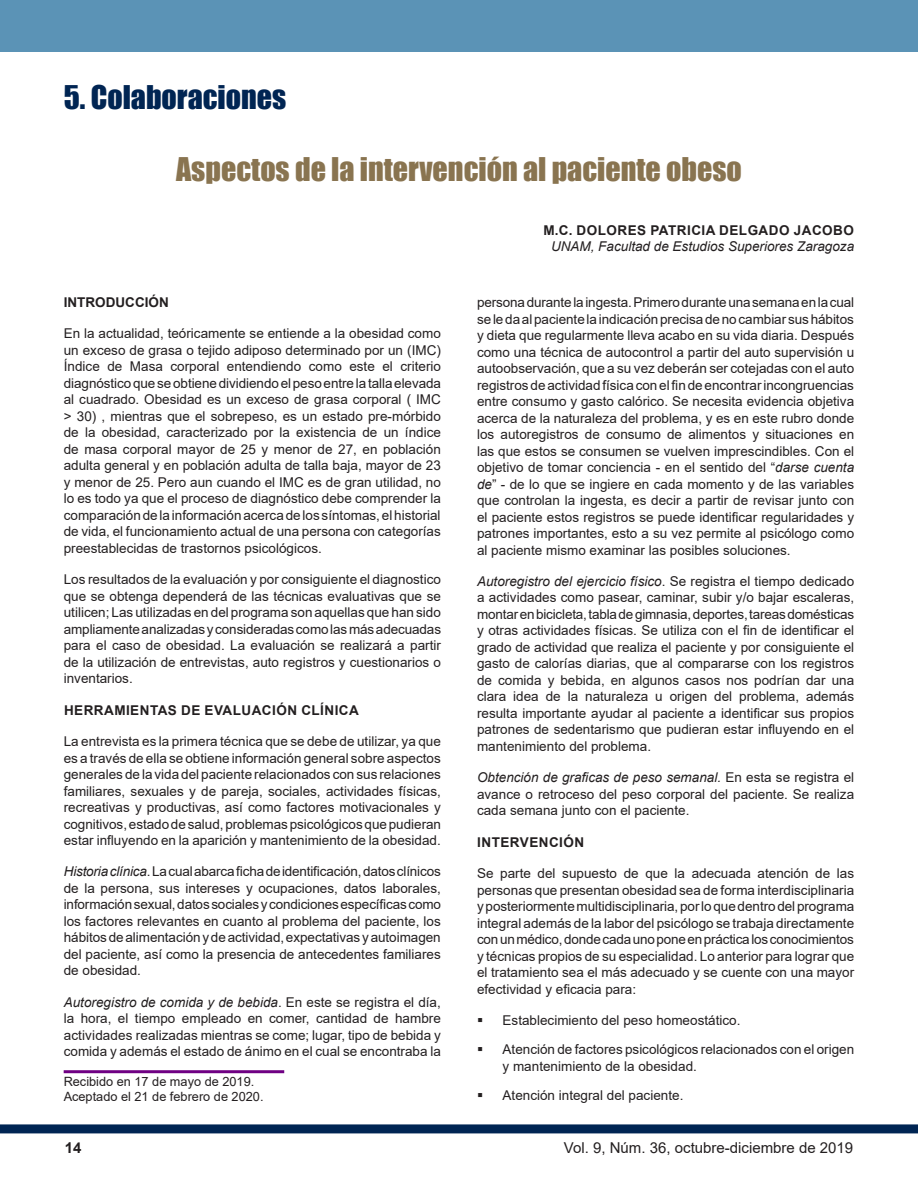
<style>
.page{position:relative;width:918px;height:1188px;background:#fff}
.page>*{position:absolute;margin:0;border:0;box-sizing:border-box;transform-origin:0 0}
.t1{font:30px "Impact";color:#897450}
.t2{font:30px "Impact";color:#002553}
.t3{font:15px "Arial";color:#231f20}
.t4{font:700 15px "Arial";color:#231f20}
.t5{font:13.5px/16.5px "Arial";color:#231f20;text-align:justify}
.t6{font:700 13.5px "Arial";letter-spacing:.035em;color:#231f20}
.t7{font:italic 13.5px "Arial";color:#231f20}
.t8{font:700 13.5px "Arial";color:#231f20}
.t9{font:12.75px "Arial";color:#231f20}
.s1{font-style:italic}
</style>
<div class="page">
<div style="left:0;top:1124px;width:918px;height:9px;background:#002553"></div>
<hr style="left:64px;top:1070px;width:220px;height:3px;background:#6f0083">
<div style="left:0;top:0;width:918px;height:51px;background:#5b93b6"></div>
<p class="t2" style="left:64px;top:74px;width:224px">5. Colaboraciones</p>
<p class="t1" style="left:176px;top:146px;width:567px">Aspectos de la intervención al paciente obeso</p>
<p class="t8" style="left:64px;top:293px;width:106px">INTRODUCCIÓN</p>
<p class="t5" style="left:64px;top:325px;width:379px">En la actualidad, teóricamente se entiende a la obesidad como un exceso de grasa o tejido adiposo determinado por un (IMC)<br>Índice de Masa corporal entendiendo como este el criterio diagnóstico que se obtiene dividiendo el peso entre la talla elevada al cuadrado. Obesidad es un exceso de grasa corporal ( IMC &gt; 30) , mientras que el sobrepeso, es un estado pre-mórbido de la obesidad, caracterizado por la existencia de un índice de masa corporal mayor de 25 y menor de 27, en población adulta general y en población adulta de talla baja, mayor de 23 y menor de 25. Pero aun cuando el IMC es de gran utilidad, no lo es todo ya que el proceso de diagnóstico debe comprender la comparación de la información acerca de los síntomas, el historial de vida, el funcionamiento actual de una persona con categorías preestablecidas de trastornos psicológicos.</p>
<p class="t5" style="left:64px;top:571px;width:379px">Los resultados de la evaluación y por consiguiente el diagnostico que se obtenga dependerá de las técnicas evaluativas que se utilicen; Las utilizadas en del programa son aquellas que han sido ampliamente analizadas y consideradas como las más adecuadas para el caso de obesidad. La evaluación se realizará a partir de la utilización de entrevistas, auto registros y cuestionarios o inventarios.</p>
<p class="t6" style="left:64px;top:700px;width:296px">HERRAMIENTAS DE EVALUACIÓN CLÍNICA</p>
<p class="t5" style="left:64px;top:733px;width:379px">La entrevista es la primera técnica que se debe de utilizar, ya que es a través de ella se obtiene información general sobre aspectos generales de la vida del paciente relacionados con sus relaciones familiares, sexuales y de pareja, sociales, actividades físicas, recreativas y productivas, así como factores motivacionales y cognitivos, estado de salud, problemas psicológicos que pudieran estar influyendo en la aparición y mantenimiento de la obesidad.</p>
<p class="t5" style="left:64px;top:863px;width:379px"><span class="s1">Historia clínica</span>. La cual abarca ficha de identificación, datos clínicos de la persona, sus intereses y ocupaciones, datos laborales, información sexual, datos sociales y condiciones específicas como los factores relevantes en cuanto al problema del paciente, los hábitos de alimentación y de actividad, expectativas y autoimagen del paciente, así como la presencia de antecedentes familiares de obesidad.</p>
<p class="t5" style="left:64px;top:994px;width:379px"><span class="s1">Autoregistro de comida y de bebida</span>. En este se registra el día, la hora, el tiempo empleado en comer, cantidad de hambre actividades realizadas mientras se come; lugar, tipo de bebida y comida y además el estado de ánimo en el cual se encontraba la</p>
<p class="t9" style="left:64px;top:1073px;width:192px">Recibido en 17 de mayo de 2019.</p>
<p class="t9" style="left:64px;top:1088px;width:201px">Aceptado el 21 de febrero de 2020.</p>
<p class="t6" style="left:543px;top:221px;width:312px">M.C. DOLORES PATRICIA DELGADO JACOBO</p>
<p class="t7" style="left:551px;top:238px;width:305px">UNAM, Facultad de Estudios Superiores Zaragoza</p>
<p class="t5" style="left:477px;top:294px;width:379px">persona durante la ingesta. Primero durante una semana en la cual se le da al paciente la indicación precisa de no cambiar sus hábitos y dieta que regularmente lleva acabo en su vida diaria. Después como una técnica de autocontrol a partir del auto supervisión u autoobservación, que a su vez deberán ser cotejadas con el auto registros de actividad física con el fin de encontrar incongruencias entre consumo y gasto calórico. Se necesita evidencia objetiva acerca de la naturaleza del problema, y es en este rubro donde los autoregistros de consumo de alimentos y situaciones en las que estos se consumen se vuelven imprescindibles. Con el objetivo de tomar conciencia - en el sentido del “<span class="s1">darse cuenta de</span>” - de lo que se ingiere en cada momento y de las variables que controlan la ingesta, es decir a partir de revisar junto con el paciente estos registros se puede identificar regularidades y patrones importantes, esto a su vez permite al psicólogo como al paciente mismo examinar las posibles soluciones.</p>
<p class="t5" style="left:477px;top:573px;width:379px"><span class="s1">Autoregistro del ejercicio físico</span>. Se registra el tiempo dedicado a actividades como pasear, caminar, subir y/o bajar escaleras, montar en bicicleta, tabla de gimnasia, deportes, tareas domésticas y otras actividades físicas. Se utiliza con el fin de identificar el grado de actividad que realiza el paciente y por consiguiente el gasto de calorías diarias, que al compararse con los registros de comida y bebida, en algunos casos nos podrían dar una clara idea de la naturaleza u origen del problema, además resulta importante ayudar al paciente a identificar sus propios patrones de sedentarismo que pudieran estar influyendo en el mantenimiento del problema.</p>
<p class="t5" style="left:477px;top:769px;width:379px"><span class="s1">Obtención de graficas de peso semanal.</span> En esta se registra el avance o retroceso del peso corporal del paciente. Se realiza cada semana junto con el paciente.</p>
<p class="t6" style="left:477px;top:832px;width:108px">INTERVENCIÓN</p>
<p class="t5" style="left:477px;top:865px;width:379px">Se parte del supuesto de que la adecuada atención de las personas que presentan obesidad sea de forma interdisciplinaria y posteriormente multidisciplinaria, por lo que dentro del programa integral además de la labor del psicólogo se trabaja directamente con un médico, donde cada uno pone en práctica los conocimientos y técnicas propios de su especialidad. Lo anterior para lograr que el tratamiento sea el más adecuado y se cuente con una mayor efectividad y eficacia para:</p>
<p class="t5" style="left:477px;top:1012px;width:265px">▪ Establecimiento del peso homeostático.</p>
<p class="t5" style="left:503px;top:1041px;width:353px;text-indent:-26px">▪ Atención de factores psicológicos relacionados con el origen y mantenimiento de la obesidad.</p>
<p class="t5" style="left:477px;top:1087px;width:208px">▪ Atención integral del paciente.</p>
<p class="t4" style="left:65px;top:1137px;width:18px">14</p>
<p class="t3" style="left:564px;top:1137px;width:291px">Vol. 9, Núm. 36, octubre-diciembre de 2019</p>
</div>
